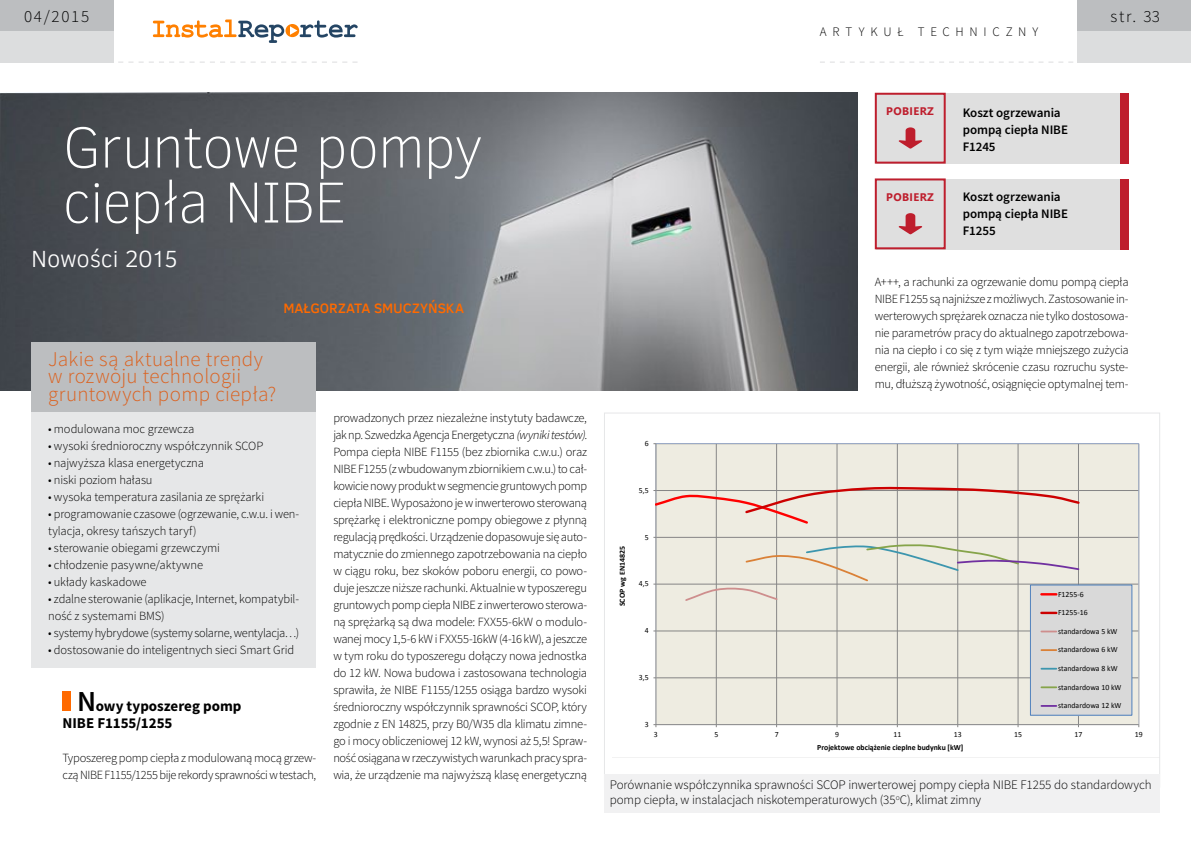
<style>
.page{position:relative;width:1191px;height:842px;background:#fff}
.page>*{position:absolute;margin:0;border:0;box-sizing:border-box;transform-origin:0 0}
.t1{font:100 59px/55px "Clear Sans";letter-spacing:-.025em;color:#fff}
.t2{font:300 24px "Clear Sans";letter-spacing:-.015em;color:#fff}
.t3{font:300 21px/17px "Source Sans Pro";letter-spacing:.015em;color:#dc611e}
.t4{font:300 17px "Source Sans Pro";letter-spacing:.1em;color:#000}
.t5{font:700 15px/17px "Source Sans Pro";color:#000}
.t6{font:500 14px "Clear Sans";letter-spacing:-.005em;color:#ff6a00}
.t7{font:300 13px/15px "Source Sans Pro";letter-spacing:-.005em;color:#000}
.t8{font:600 13px/17px "Source Sans Pro";letter-spacing:-.005em;color:#000}
.t9{font:300 13px "Source Sans Pro";letter-spacing:.44em;color:#000}
.t10{font:300 12.5px/17px "Source Sans Pro";letter-spacing:-.02em;color:#000}
.t11{font:700 11px "Segoe UI";letter-spacing:.035em;color:#be1e2d}
.t12{font:8px "Calibri";letter-spacing:.005em;color:#000}
.t13{font:700 8px "Calibri";letter-spacing:.005em;color:#000}
.t14{font:700 7.8px "Calibri";color:#000}
.s1{font-style:italic}
.s2{font-weight:600;font-size:29px}
</style>
<div class="page">
<div style="left:1077px;top:0;width:114px;height:31px;background:#bcbec0"></div>
<div style="left:1077px;top:31px;width:114px;height:31px;background:#dcddde"></div>
<svg style="left:153px;top:20px;width:204px;height:23px"></svg>
<div style="left:0;top:0;width:113px;height:31px;background:#bcbec0"></div>
<div style="left:0;top:31px;width:113px;height:31px;background:#dcddde"></div>
<svg style="left:108px;top:62px;width:249px;height:1px"></svg>
<svg style="left:820px;top:62px;width:263px;height:1px"></svg>
<img style="left:0;top:93px;width:857px;height:297px">
<div style="left:63px;top:691px;width:8px;height:20px;background:#ff6a00"></div>
<div style="left:31px;top:342px;width:285px;height:70px;background:#bcbec0"></div>
<div style="left:31px;top:412px;width:285px;height:256px;background:#e6e7e8"></div>
<svg style="left:612px;top:443px;width:545px;height:315px"></svg>
<div style="left:604px;top:774px;width:555px;height:38px;background:#f1f1f2"></div>
<div style="left:876px;top:93px;width:252px;height:71px;background:#dfdfdf"></div>
<div style="left:1120px;top:93px;width:8px;height:71px;background:#be1e2d"></div>
<svg style="left:898px;top:127px;width:24px;height:22px"></svg>
<div style="left:874px;top:93px;width:71px;height:71px;border:2px solid #be1e2d"></div>
<div style="left:876px;top:179px;width:252px;height:71px;background:#dfdfdf"></div>
<div style="left:1120px;top:179px;width:8px;height:71px;background:#be1e2d"></div>
<svg style="left:898px;top:213px;width:24px;height:21px"></svg>
<div style="left:874px;top:178px;width:71px;height:71px;border:2px solid #be1e2d"></div>
<h3 class="t4" style="left:24px;top:6px;width:67px">04/2015</h3>
<h3 class="t4" style="left:1110px;top:6px;width:51px">str. 33</h3>
<p class="t9" style="left:820px;top:24px;width:220px">artykuł techniczny</p>
<h1 class="t1" style="left:62px;top:120px;width:422px">Gruntowe pompy ciepła NIBE</h1>
<h2 class="t2" style="left:31px;top:243px;width:148px">Nowości 2015</h2>
<p class="t6" style="left:283px;top:298px;width:182px">MAŁGORZATA SMUCZYŃSKA</p>
<h3 class="t3" style="left:48px;top:351px;width:229px">Jakie są aktualne trendy w rozwoju technologii gruntowych pomp ciepła?</h3>
<p class="t10" style="left:48px;top:421px;width:148px">• modulowana moc grzewcza</p>
<p class="t10" style="left:48px;top:438px;width:217px">• wysoki średnioroczny współczynnik SCOP</p>
<p class="t10" style="left:48px;top:455px;width:157px">• najwyższa klasa energetyczna</p>
<p class="t10" style="left:48px;top:472px;width:106px">• niski poziom hałasu</p>
<p class="t10" style="left:48px;top:489px;width:217px">• wysoka temperatura zasilania ze sprężarki</p>
<p class="t10" style="left:48px;top:506px;width:252px">• programowanie czasowe (ogrzewanie, c.w.u. i wen&shy;tylacja, okresy tańszych taryf)</p>
<p class="t10" style="left:48px;top:540px;width:173px">• sterowanie obiegami grzewczymi</p>
<p class="t10" style="left:48px;top:557px;width:156px">• chłodzenie pasywne/aktywne</p>
<p class="t10" style="left:48px;top:574px;width:100px">• układy kaskadowe</p>
<p class="t10" style="left:48px;top:591px;width:252px">• zdalne sterowanie (aplikacje, Internet, kompatybil&shy;ność z systemami BMS)</p>
<p class="t10" style="left:48px;top:625px;width:252px">• systemyhybrydowe (systemy solarne,wentylacja…)</p>
<p class="t10" style="left:48px;top:642px;width:248px">• dostosowanie do inteligentnych sieci Smart Grid</p>
<p class="t10" style="left:333px;top:410px;width:258px">prowadzonych przez niezależne instytuty badawcze, jak np. Szwedzka Agencja Energetyczna <span class="s1">(wynikitestów).<br></span>Pompa ciepła NIBE F1155 (bez zbiornika c.w.u.) oraz NIBE F1255 (z wbudowanym zbiornikiem c.w.u.) to cał&shy;kowicie nowy produkt w segmencie gruntowych pomp ciepła NIBE. Wyposażono je w inwerterowo sterowaną sprężarkę i elektroniczne pompy obiegowe z płynną regulacją prędkości. Urządzenie dopasowuje się auto&shy;matycznie do zmiennego zapotrzebowania na ciepło w ciągu roku, bez skoków poboru energii, co powo&shy;duje jeszcze niższe rachunki. Aktualnie w typoszeregu gruntowych pomp ciepła NIBE z inwerterowo sterowa&shy;ną sprężarką są dwa modele: FXX55-6kW o modulo&shy;wanej mocy 1,5-6 kW i FXX55-16kW (4-16 kW), a jeszcze w tym roku do typoszeregu dołączy nowa jednostka do 12 kW. Nowa budowa i zastosowana technologia sprawiła, że NIBE F1155/1255 osiąga bardzo wysoki średnioroczny współczynnik sprawności SCOP, który zgodnie z EN 14825, przy B0/W35 dla klimatu zimne&shy;go i mocy obliczeniowej 12 kW, wynosi aż 5,5! Spraw&shy;ność osiągana w rzeczywistych warunkach pracy spra&shy;wia, że urządzenie ma najwyższą klasę energetyczną</p>
<p class="t5" style="left:63px;top:698px;width:180px;text-indent:15px"><span class="s2">N</span>owy typoszereg pomp<br>NIBE F1155/1255</p>
<p class="t10" style="left:63px;top:750px;width:255px">Typoszereg pomp ciepła z modulowaną mocą grzew&shy;czą NIBE F1155/1255 bije rekordy sprawności w testach,</p>
<p class="t11" style="left:886px;top:102px;width:49px">POBIERZ</p>
<p class="t11" style="left:886px;top:188px;width:49px">POBIERZ</p>
<p class="t8" style="left:962px;top:104px;width:107px">Koszt ogrzewania pompą ciepła NIBE<br>F1245</p>
<p class="t8" style="left:962px;top:188px;width:107px">Koszt ogrzewania pompą ciepła NIBE<br>F1255</p>
<p class="t10" style="left:874px;top:274px;width:255px;text-align:justify">A+++, a rachunki za ogrzewanie domu pompą ciepła NIBE F1255 są najniższe z możliwych. Zastosowanie in&shy;werterowych sprężarek oznacza nie tylko dostosowa&shy;nie parametrów pracy do aktualnego zapotrzebowa&shy;nia na ciepło i co się z tym wiąże mniejszego zużycia energii, ale również skrócenie czasu rozruchu syste&shy;mu, dłuższą żywotność, osiągnięcie optymalnej tem-</p>
<p class="t12" style="left:645px;top:438px;width:5px">6</p>
<p class="t12" style="left:639px;top:485px;width:11px">5,5</p>
<p class="t14" style="left:616px;top:606px;width:62px;rotate:-90deg">SCOP wg EN14825</p>
<p class="t12" style="left:645px;top:531px;width:5px">5</p>
<p class="t12" style="left:639px;top:578px;width:11px">4,5</p>
<p class="t12" style="left:645px;top:625px;width:5px">4</p>
<p class="t12" style="left:639px;top:672px;width:11px">3,5</p>
<p class="t12" style="left:645px;top:719px;width:5px">3</p>
<p class="t12" style="left:1058px;top:588px;width:27px">F1255-6</p>
<p class="t12" style="left:1058px;top:607px;width:31px">F1255-16</p>
<p class="t12" style="left:1058px;top:626px;width:61px">standardowa 5 kW</p>
<p class="t12" style="left:1058px;top:644px;width:61px">standardowa 6 kW</p>
<p class="t12" style="left:1058px;top:663px;width:61px">standardowa 8 kW</p>
<p class="t12" style="left:1058px;top:681px;width:65px">standardowa 10 kW</p>
<p class="t12" style="left:1058px;top:700px;width:65px">standardowa 12 kW</p>
<p class="t12" style="left:654px;top:729px;width:5px">3</p>
<p class="t12" style="left:714px;top:729px;width:5px">5</p>
<p class="t12" style="left:774px;top:729px;width:5px">7</p>
<p class="t12" style="left:835px;top:729px;width:5px">9</p>
<p class="t12" style="left:893px;top:729px;width:9px">11</p>
<p class="t12" style="left:954px;top:729px;width:9px">13</p>
<p class="t12" style="left:1014px;top:729px;width:9px">15</p>
<p class="t12" style="left:1074px;top:729px;width:9px">17</p>
<p class="t12" style="left:1135px;top:729px;width:9px">19</p>
<p class="t13" style="left:817px;top:741px;width:148px">Projektowe obciążenie cieplne budynku [kW]</p>
<p class="t7" style="left:609px;top:777px;width:543px">Porównanie współczynnika sprawności SCOP inwerterowej pompy ciepła NIBE F1255 do standardowych pomp ciepła, w instalacjach niskotemperaturowych (35<sup>o</sup>C), klimat zimny</p>
</div>
